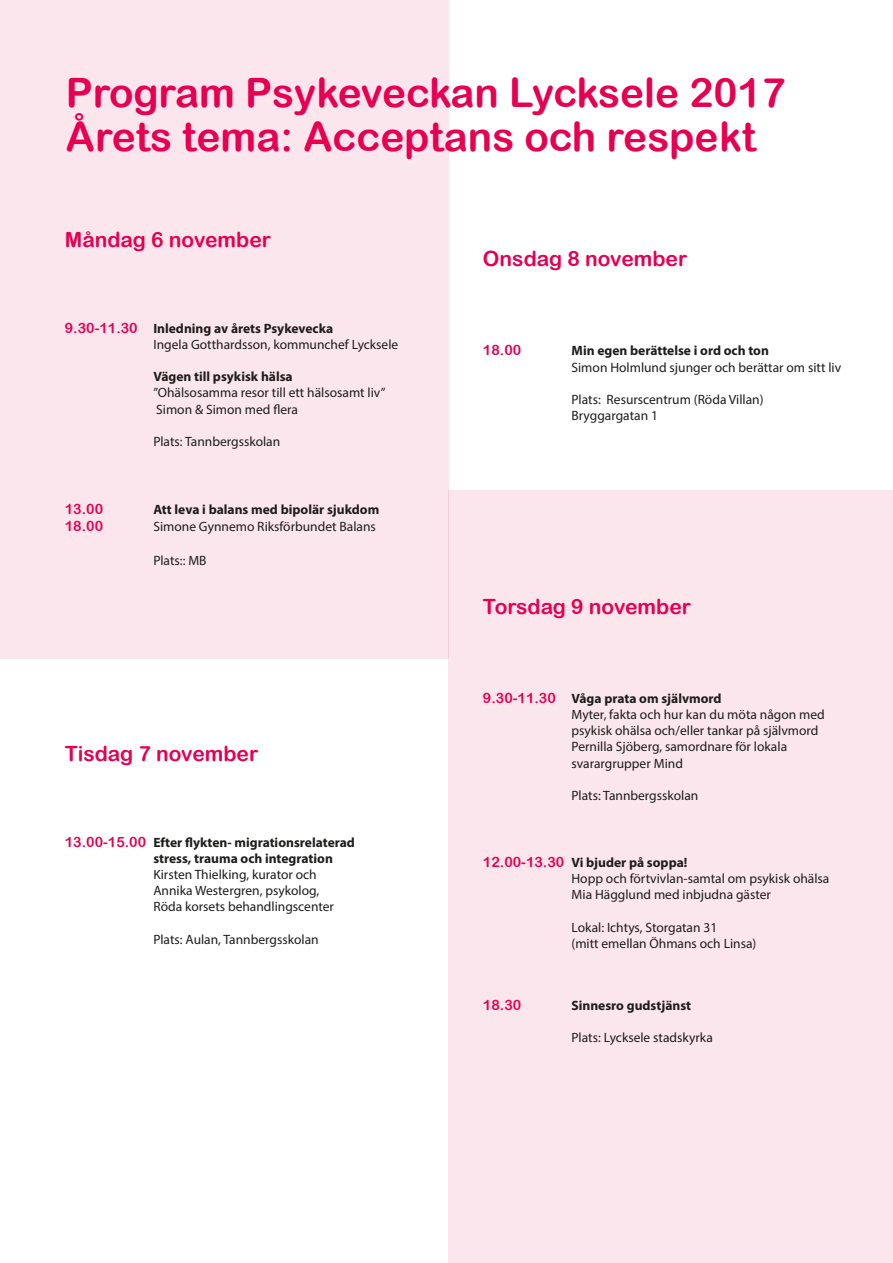
<style>
.page{position:relative;width:893px;height:1263px;background:#fff}
.page>*{position:absolute;margin:0;border:0;box-sizing:border-box;transform-origin:0 0}
.t1{font:40.5px "Arial Rounded MT Bold";color:#e50051}
.t2{font:21px "Arial Rounded MT Bold";color:#e50051}
.t3{font:14.25px "Arial Rounded MT Bold";color:#e50051}
.t4{font:13.5px "Myriad Pro";color:#1d1d1b}
.t5{font:700 13.5px "Myriad Pro";color:#1d1d1b}
.s1{font-family:"Arial Rounded MT Bold";font-weight:400;font-size:14.25px;color:#e50051}
</style>
<div class="page">
<div style="left:448px;top:490px;width:445px;height:773px;background:#fce6ed"></div>
<div style="left:0;top:0;width:448px;height:659px;background:#fce6ed"></div>
<p class="t1" style="left:66px;top:69px;width:721px">Program Psykeveckan Lycksele 2017</p>
<p class="t1" style="left:66px;top:113px;width:692px">Årets tema: Acceptans och respekt</p>
<p class="t2" style="left:65px;top:227px;width:208px">Måndag 6 november</p>
<p class="t5" style="left:65px;top:319px;width:270px"><span class="s1">9.30-11.30</span> Inledning av årets Psykevecka</p>
<p class="t4" style="left:153px;top:336px;width:246px">Ingela Gotthardsson, kommunchef Lycksele</p>
<p class="t5" style="left:153px;top:368px;width:141px">Vägen till psykisk hälsa</p>
<p class="t4" style="left:153px;top:384px;width:234px">”Ohälsosamma resor till ett hälsosamt liv”</p>
<p class="t4" style="left:156px;top:401px;width:143px">Simon &amp; Simon med flera</p>
<p class="t4" style="left:153px;top:433px;width:128px">Plats: Tannbergsskolan</p>
<p class="t3" style="left:65px;top:501px;width:40px">13.00</p>
<p class="t5" style="left:153px;top:501px;width:227px">Att leva i balans med bipolär sjukdom</p>
<p class="t3" style="left:65px;top:518px;width:40px">18.00</p>
<p class="t4" style="left:153px;top:519px;width:224px">Simone Gynnemo Riksförbundet Balans</p>
<p class="t4" style="left:153px;top:552px;width:55px">Plats:: MB</p>
<p class="t2" style="left:65px;top:741px;width:195px">Tisdag 7 november</p>
<p class="t5" style="left:65px;top:833px;width:292px"><span class="s1">13.00-15.00</span> Efter flykten- migrationsrelaterad</p>
<p class="t5" style="left:153px;top:849px;width:181px">stress, trauma och integration</p>
<p class="t4" style="left:153px;top:866px;width:165px">Kirsten Thielking, kurator och</p>
<p class="t4" style="left:153px;top:882px;width:167px">Annika Westergren, psykolog,</p>
<p class="t4" style="left:153px;top:898px;width:182px">Röda korsets behandlingscenter</p>
<p class="t4" style="left:153px;top:931px;width:167px">Plats: Aulan, Tannbergsskolan</p>
<p class="t2" style="left:483px;top:246px;width:206px">Onsdag 8 november</p>
<p class="t3" style="left:483px;top:342px;width:40px">18.00</p>
<p class="t5" style="left:571px;top:342px;width:199px">Min egen berättelse i ord och ton</p>
<p class="t4" style="left:571px;top:359px;width:271px">Simon Holmlund sjunger och berättar om sitt liv</p>
<p class="t4" style="left:571px;top:391px;width:194px">Plats: Resurscentrum (Röda Villan)</p>
<p class="t4" style="left:571px;top:407px;width:88px">Bryggargatan 1</p>
<p class="t2" style="left:483px;top:594px;width:210px">Torsdag 9 november</p>
<p class="t5" style="left:483px;top:689px;width:240px"><span class="s1">9.30-11.30</span> Våga prata om självmord</p>
<p class="t4" style="left:571px;top:706px;width:255px">Myter, fakta och hur kan du möta någon med</p>
<p class="t4" style="left:571px;top:722px;width:248px">psykisk ohälsa och/eller tankar på självmord</p>
<p class="t4" style="left:571px;top:739px;width:217px">Pernilla Sjöberg, samordnare för lokala</p>
<p class="t4" style="left:571px;top:755px;width:113px">svarargrupper Mind</p>
<p class="t4" style="left:571px;top:787px;width:128px">Plats: Tannbergsskolan</p>
<p class="t5" style="left:483px;top:853px;width:206px"><span class="s1">12.00-13.30</span> Vi bjuder på soppa!</p>
<p class="t4" style="left:571px;top:870px;width:259px">Hopp och förtvivlan-samtal om psykisk ohälsa</p>
<p class="t4" style="left:571px;top:886px;width:201px">Mia Hägglund med inbjudna gäster</p>
<p class="t4" style="left:571px;top:919px;width:147px">Lokal: Ichtys, Storgatan 31</p>
<p class="t4" style="left:571px;top:935px;width:186px">(mitt emellan Öhmans och Linsa)</p>
<p class="t3" style="left:483px;top:996px;width:40px">18.30</p>
<p class="t5" style="left:571px;top:996px;width:121px">Sinnesro gudstjänst</p>
<p class="t4" style="left:571px;top:1029px;width:143px">Plats: Lycksele stadskyrka</p>
</div>
